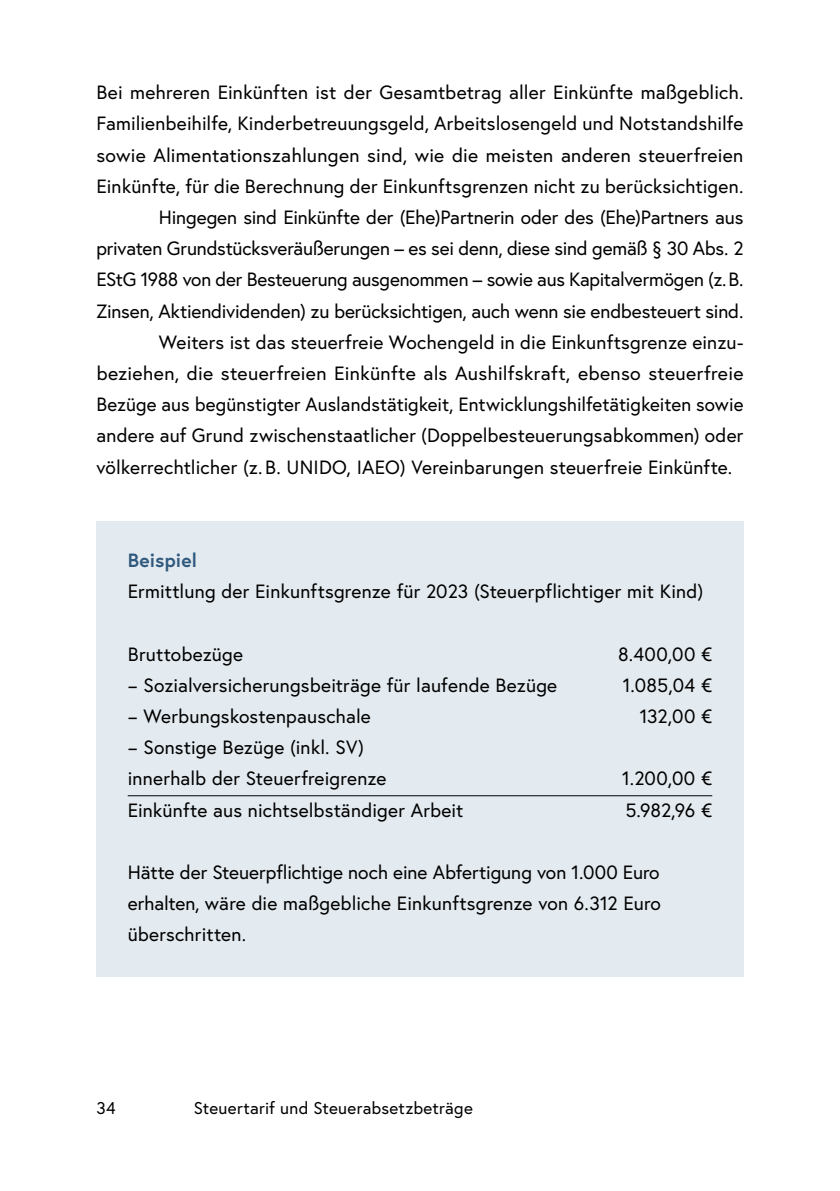
<style>
.page{position:relative;width:840px;height:1191px;background:#fff}
.page>*{position:absolute;margin:0;border:0;box-sizing:border-box;transform-origin:0 0}
.p_Erstzeileneinzug{font:19.2px/31.2px "Europa Austria";letter-spacing:.005em;color:#000;text-align:justify}
.Infobox_p_Infobox{font:19.2px/31.2px "Europa Austria";letter-spacing:.01em;color:#000}
.Infobox_p_Infobox_Titel{font:700 19.2px "Europa Austria";letter-spacing:.01em;color:#30597e}
.t1{font:17px "Europa Austria";letter-spacing:.015em;color:#000}
</style>
<div class="page">
<div style="left:96px;top:521px;width:647px;height:81px;background:#e4ebf0"></div>
<div style="left:96px;top:552px;width:647px;height:81px;background:#e4ebf0"></div>
<div style="left:96px;top:614px;width:647px;height:82px;background:#e4ebf0"></div>
<div style="left:96px;top:677px;width:647px;height:81px;background:#e4ebf0"></div>
<div style="left:96px;top:708px;width:647px;height:113px;background:#e4ebf0"></div>
<div style="left:96px;top:770px;width:647px;height:82px;background:#e4ebf0"></div>
<hr style="left:128px;top:795px;width:583px;height:1px;background:#000">
<div style="left:96px;top:833px;width:647px;height:143px;background:#e4ebf0"></div>
<p class="p_Erstzeileneinzug" style="left:96px;top:77px;width:648px">Bei mehreren Einkünften ist der Gesamtbetrag aller Einkünfte maßgeblich.<br>Familienbeihilfe, Kinderbetreuungsgeld, Arbeitslosengeld und Notstandshilfe sowie Alimentationszahlungen sind, wie die meisten anderen steuerfreien Einkünfte, für die Berechnung der Einkunftsgrenzen nicht zu berücksichtigen.</p>
<p class="p_Erstzeileneinzug" style="left:96px;top:201px;width:648px;text-indent:62px">Hingegen sind Einkünfte der (Ehe)Partnerin oder des (Ehe)Partners aus privaten Grundstücksveräußerungen – es sei denn, diese sind gemäß § 30 Abs. 2<br>EStG 1988 von der Besteuerung ausgenommen – sowie aus Kapitalvermögen (z.B.<br>Zinsen, Aktiendividenden) zu berücksichtigen, auch wenn sie endbesteuert sind.</p>
<p class="p_Erstzeileneinzug" style="left:96px;top:326px;width:648px;text-indent:62px">Weiters ist das steuerfreie Wochengeld in die Einkunftsgrenze einzu&shy;beziehen, die steuerfreien Einkünfte als Aushilfskraft, ebenso steuerfreie Bezüge aus begünstigter Auslandstätigkeit, Entwicklungshilfetätigkeiten sowie andere auf Grund zwischenstaatlicher (Doppelbesteuerungsabkommen) oder völkerrechtlicher (z. B. UNIDO, IAEO) Vereinbarungen steuerfreie Einkünfte.</p>
<h4 class="Infobox_p_Infobox_Titel" style="left:128px;top:547px;width:71px">Beispiel</h4>
<p class="Infobox_p_Infobox" style="left:128px;top:575px;width:577px">Ermittlung der Einkunftsgrenze für 2023 (Steuerpflichtiger mit Kind)</p>
<p class="Infobox_p_Infobox" style="left:128px;top:638px;width:117px">Bruttobezüge</p>
<p class="Infobox_p_Infobox" style="left:617px;top:638px;width:96px">8.400,00 €</p>
<p class="Infobox_p_Infobox" style="left:128px;top:669px;width:431px">− Sozialversicherungsbeiträge für laufende Bezüge</p>
<p class="Infobox_p_Infobox" style="left:622px;top:669px;width:91px">1.085,04 €</p>
<p class="Infobox_p_Infobox" style="left:128px;top:700px;width:244px">− Werbungskostenpauschale</p>
<p class="Infobox_p_Infobox" style="left:639px;top:700px;width:74px">132,00 €</p>
<p class="Infobox_p_Infobox" style="left:128px;top:731px;width:260px">− Sonstige Bezüge (inkl. SV) innerhalb der Steuerfreigrenze</p>
<p class="Infobox_p_Infobox" style="left:621px;top:763px;width:92px">1.200,00 €</p>
<p class="Infobox_p_Infobox" style="left:128px;top:794px;width:337px">Einkünfte aus nichtselbständiger Arbeit</p>
<p class="Infobox_p_Infobox" style="left:625px;top:794px;width:88px">5.982,96 €</p>
<p class="Infobox_p_Infobox" style="left:128px;top:856px;width:534px;text-align:justify">Hätte der Steuerpflichtige noch eine Abfertigung von 1.000 Euro erhalten, wäre die maßgebliche Einkunftsgrenze von 6.312 Euro überschritten.</p>
<p class="t1" style="left:96px;top:1096px;width:21px">34</p>
<p class="t1" style="left:194px;top:1096px;width:280px">Steuertarif und Steuerabsetzbeträge</p>
</div>
